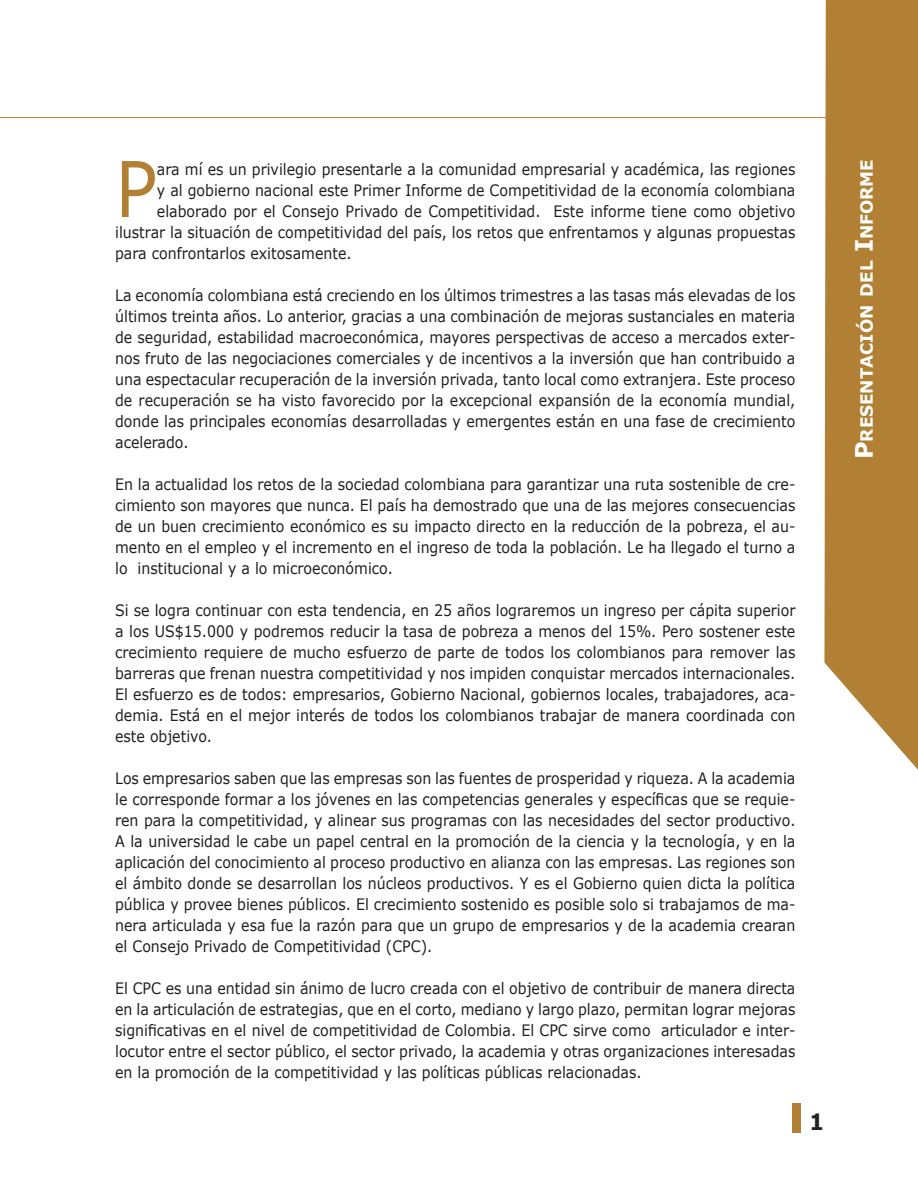
<style>
.page{position:relative;width:918px;height:1188px;background:#fff}
.page>*{position:absolute;margin:0;border:0;box-sizing:border-box;transform-origin:0 0}
.t1{font:76.95px "Verdana";color:#b18034;scale:.9 1}
.t2{font:700 16.8px "Verdana";color:#fff}
.t3{font:15.75px/21px "Verdana";color:#231f20;text-align:justify;scale:.9 1}
.s1{font-size:24px}
</style>
<div class="page">
<hr style="left:0;top:117px;width:837px;height:1px;background:#b18034">
<div style="left:792px;top:1103px;width:9px;height:30px;background:#b18034"></div>
<svg style="left:824px;top:0;width:94px;height:770px;background:#b78b45"></svg>
<h1 class="t1" style="left:115px;top:140px;width:48px">P</h1>
<p class="t3" style="left:157px;top:158px;width:711px">ara mí es un privilegio presentarle a la comunidad empresarial y académica, las regiones</p>
<p class="t3" style="left:157px;top:179px;width:711px">y al gobierno nacional este Primer Informe de Competitividad de la economía colombiana</p>
<p class="t3" style="left:157px;top:200px;width:711px">elaborado por el Consejo Privado de Competitividad. Este informe tiene como objetivo</p>
<p class="t3" style="left:115px;top:221px;width:757px">ilustrar la situación de competitividad del país, los retos que enfrentamos y algunas propuestas</p>
<p class="t3" style="left:115px;top:242px;width:264px">para confrontarlos exitosamente.</p>
<p class="t3" style="left:115px;top:284px;width:757px">La economía colombiana está creciendo en los últimos trimestres a las tasas más elevadas de los últimos treinta años. Lo anterior, gracias a una combinación de mejoras sustanciales en materia de seguridad, estabilidad macroeconómica, mayores perspectivas de acceso a mercados exter&shy;nos fruto de las negociaciones comerciales y de incentivos a la inversión que han contribuido a una espectacular recuperación de la inversión privada, tanto local como extranjera. Este proceso de recuperación se ha visto favorecido por la excepcional expansión de la economía mundial, donde las principales economías desarrolladas y emergentes están en una fase de crecimiento acelerado.</p>
<p class="t3" style="left:115px;top:473px;width:757px">En la actualidad los retos de la sociedad colombiana para garantizar una ruta sostenible de cre&shy;cimiento son mayores que nunca. El país ha demostrado que una de las mejores consecuencias de un buen crecimiento económico es su impacto directo en la reducción de la pobreza, el au&shy;mento en el empleo y el incremento en el ingreso de toda la población. Le ha llegado el turno a lo institucional y a lo microeconómico.</p>
<p class="t3" style="left:115px;top:599px;width:757px">Si se logra continuar con esta tendencia, en 25 años lograremos un ingreso per cápita superior a los US$15.000 y podremos reducir la tasa de pobreza a menos del 15%. Pero sostener este crecimiento requiere de mucho esfuerzo de parte de todos los colombianos para remover las barreras que frenan nuestra competitividad y nos impiden conquistar mercados internacionales.<br>El esfuerzo es de todos: empresarios, Gobierno Nacional, gobiernos locales, trabajadores, aca&shy;demia. Está en el mejor interés de todos los colombianos trabajar de manera coordinada con este objetivo.</p>
<p class="t3" style="left:115px;top:767px;width:757px">Los empresarios saben que las empresas son las fuentes de prosperidad y riqueza. A la academia le corresponde formar a los jóvenes en las competencias generales y específicas que se requie&shy;ren para la competitividad, y alinear sus programas con las necesidades del sector productivo.<br>A la universidad le cabe un papel central en la promoción de la ciencia y la tecnología, y en la aplicación del conocimiento al proceso productivo en alianza con las empresas. Las regiones son el ámbito donde se desarrollan los núcleos productivos. Y es el Gobierno quien dicta la política pública y provee bienes públicos. El crecimiento sostenido es posible solo si trabajamos de ma&shy;nera articulada y esa fue la razón para que un grupo de empresarios y de la academia crearan el Consejo Privado de Competitividad (CPC).</p>
<p class="t3" style="left:115px;top:977px;width:757px">El CPC es una entidad sin ánimo de lucro creada con el objetivo de contribuir de manera directa en la articulación de estrategias, que en el corto, mediano y largo plazo, permitan lograr mejoras significativas en el nivel de competitividad de Colombia. El CPC sirve como articulador e inter&shy;locutor entre el sector público, el sector privado, la academia y otras organizaciones interesadas en la promoción de la competitividad y las políticas públicas relacionadas.</p>
<p class="t2" style="left:856px;top:459px;width:301px;rotate:-90deg"><span class="s1">P</span>resentación del <span class="s1">I</span> nforme</p>
</div>
